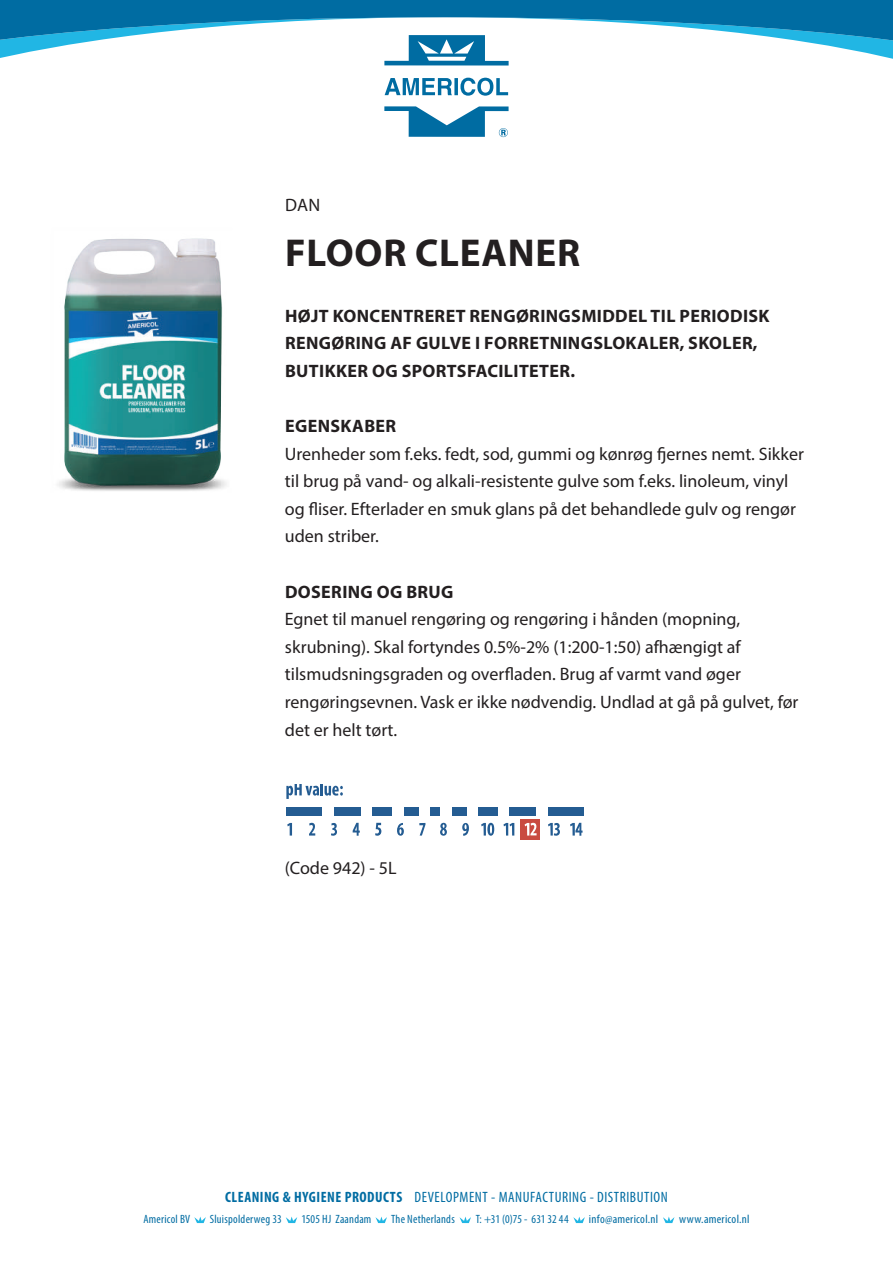
<style>
.page{position:relative;width:893px;height:1263px;background:#fff}
.page>*{position:absolute;margin:0;border:0;box-sizing:border-box;transform-origin:0 0}
.t1{font:700 39px "Myriad Pro";letter-spacing:.02em;color:#231f20}
.t2{font:18px/27.6px "Myriad Pro";color:#231f20}
.t3{font:700 18px/27.6px "Myriad Pro";letter-spacing:.02em;color:#231f20}
.t4{font:condensed 15px "Myriad Pro";letter-spacing:.035em;color:#006ca2}
.t5{font:condensed 12px "Myriad Pro";letter-spacing:.02em;color:#006ca2}
.t6{font:condensed 12px "Myriad Pro";letter-spacing:.02em;color:#006ca2;scale:1.04 1}
.t7{font:condensed 12px "Myriad Pro";color:#006ca2}
.s1{font-weight:700}
</style>
<div class="page">
<svg style="left:0;top:0;width:893px;height:137px"></svg>
<svg style="left:194px;top:1216px;width:12px;height:7px"></svg>
<svg style="left:286px;top:1216px;width:11px;height:7px"></svg>
<svg style="left:375px;top:1216px;width:12px;height:7px"></svg>
<svg style="left:459px;top:1216px;width:12px;height:7px"></svg>
<svg style="left:573px;top:1216px;width:12px;height:7px"></svg>
<svg style="left:663px;top:1216px;width:11px;height:7px"></svg>
<div style="left:521px;top:819px;width:19px;height:20px;background:#c94b41"></div>
<div style="left:430px;top:807px;width:10px;height:9px;background:#245c92"></div>
<div style="left:404px;top:807px;width:14px;height:9px;background:#245c92"></div>
<div style="left:372px;top:807px;width:20px;height:9px;background:#245c92"></div>
<div style="left:334px;top:807px;width:27px;height:9px;background:#245c92"></div>
<div style="left:287px;top:807px;width:35px;height:9px;background:#245c92"></div>
<div style="left:452px;top:807px;width:14px;height:9px;background:#245c92"></div>
<div style="left:478px;top:807px;width:20px;height:9px;background:#245c92"></div>
<div style="left:510px;top:807px;width:26px;height:9px;background:#245c92"></div>
<div style="left:548px;top:807px;width:35px;height:9px;background:#245c92"></div>
<svg style="left:287px;top:823px;width:5px;height:12px"></svg>
<svg style="left:309px;top:823px;width:6px;height:12px"></svg>
<svg style="left:331px;top:823px;width:6px;height:13px"></svg>
<svg style="left:353px;top:823px;width:7px;height:13px"></svg>
<svg style="left:375px;top:823px;width:6px;height:13px"></svg>
<svg style="left:397px;top:823px;width:7px;height:13px"></svg>
<svg style="left:440px;top:823px;width:7px;height:13px"></svg>
<svg style="left:462px;top:823px;width:7px;height:13px"></svg>
<svg style="left:481px;top:823px;width:13px;height:13px"></svg>
<svg style="left:503px;top:823px;width:11px;height:12px"></svg>
<svg style="left:525px;top:823px;width:12px;height:12px"></svg>
<svg style="left:548px;top:823px;width:12px;height:13px"></svg>
<svg style="left:570px;top:823px;width:13px;height:13px"></svg>
<svg style="left:419px;top:823px;width:6px;height:12px"></svg>
<svg style="left:286px;top:784px;width:57px;height:15px"></svg>
<img style="left:57px;top:238px;width:170px;height:253px">
<p class="t2" style="left:285px;top:191px;width:37px">DAN</p>
<h1 class="t1" style="left:285px;top:228px;width:296px">FLOOR CLEANER</h1>
<p class="t3" style="left:285px;top:301px;width:486px">HØJT KONCENTRERET RENGØRINGSMIDDEL TIL PERIODISK<br>RENGØRING AF GULVE I FORRETNINGSLOKALER, SKOLER,<br>BUTIKKER OG SPORTSFACILITETER.</p>
<p class="t3" style="left:285px;top:412px;width:113px">EGENSKABER</p>
<p class="t2" style="left:285px;top:439px;width:521px">Urenheder som f.eks. fedt, sod, gummi og kønrøg fjernes nemt. Sikker til brug på vand- og alkali-resistente gulve som f.eks. linoleum, vinyl og fliser. Efterlader en smuk glans på det behandlede gulv og rengør uden striber.</p>
<p class="t3" style="left:285px;top:577px;width:170px">DOSERING OG BRUG</p>
<p class="t2" style="left:285px;top:605px;width:515px">Egnet til manuel rengøring og rengøring i hånden (mopning, skrubning). Skal fortyndes 0.5%-2% (1:200-1:50) afhængigt af tilsmudsningsgraden og overfladen. Brug af varmt vand øger rengøringsevnen. Vask er ikke nødvendig. Undlad at gå på gulvet, før det er helt tørt.</p>
<p class="t2" style="left:285px;top:853px;width:113px">(Code 942) - 5L</p>
<p class="t4" style="left:225px;top:1188px;width:444px"><span class="s1">CLEANING &amp; HYGIENE PRODUCTS</span> DEVELOPMENT - MANUFACTURING - DISTRIBUTION</p>
<p class="t5" style="left:143px;top:1212px;width:48px">Americol BV</p>
<p class="t5" style="left:210px;top:1212px;width:73px">Sluispolderweg 33</p>
<p class="t5" style="left:301px;top:1212px;width:72px">1505 HJ Zaandam</p>
<p class="t5" style="left:391px;top:1212px;width:65px">The Netherlands</p>
<p class="t7" style="left:476px;top:1212px;width:94px">T: +31 (0)75 - 631 32 44</p>
<p class="t6" style="left:589px;top:1212px;width:68px">info@americol.nl</p>
<p class="t6" style="left:679px;top:1212px;width:69px">www.americol.nl</p>
</div>
